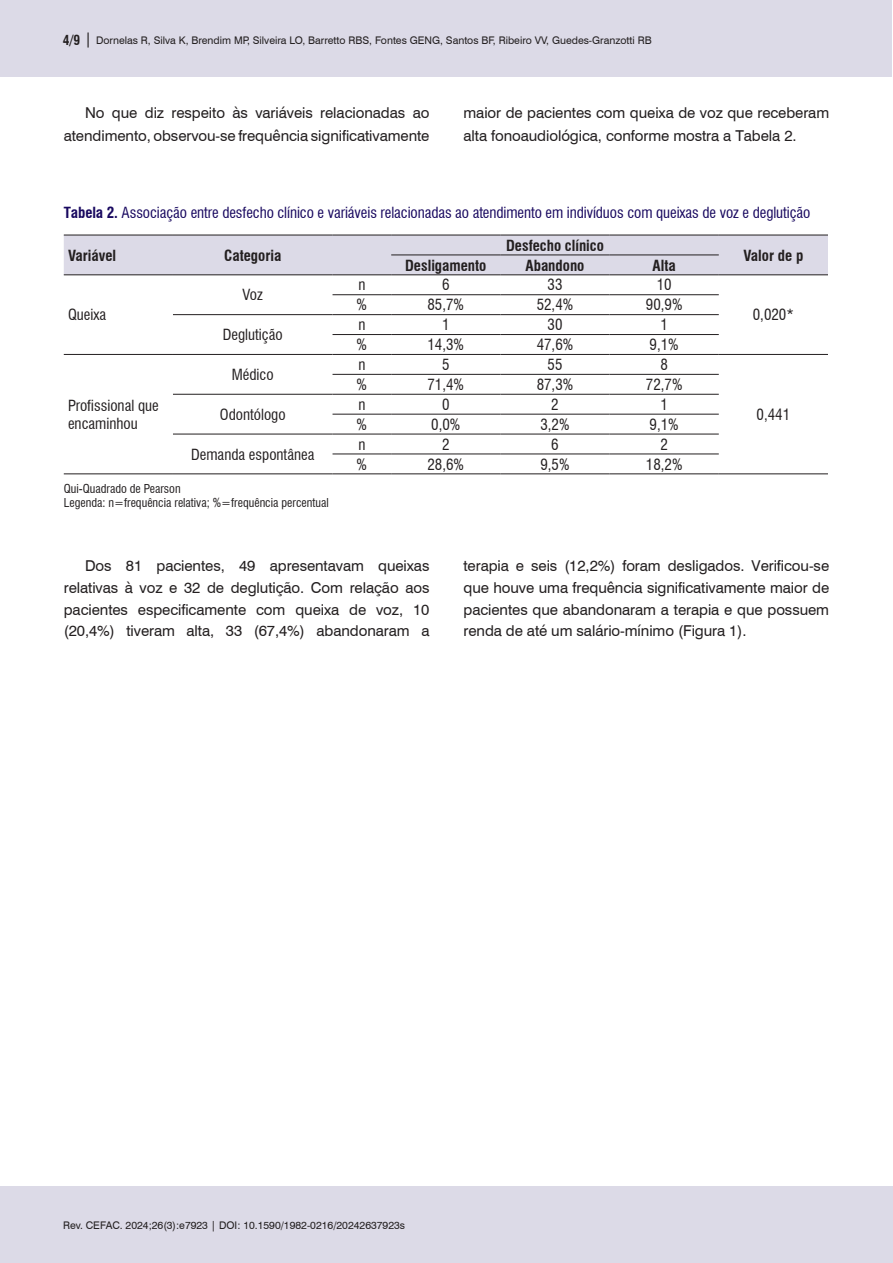
<style>
.page{position:relative;width:893px;height:1263px;background:#fff}
.page>*{position:absolute;margin:0;border:0;box-sizing:border-box;transform-origin:0 0}
.Corpo_do_texto{font:15px/21.8px "Swiss 721 BT";letter-spacing:-.005em;color:#231f20;text-align:justify}
.Texto_tabelas{font:condensed 15px/18px "Swiss 721 BT";color:#231f20}
.Titulo_tabelas_e_gráficos{font:condensed 15px "Swiss 721 BT";letter-spacing:-.005em;color:#18085f}
.Texto_tabelas-2{font:700 condensed 15px "Swiss 721 BT";color:#231f20}
.Legendas{font:condensed 12px "Swiss 721 BT";color:#231f20}
.t1{font:10.5px "Swiss 721 BT";color:#231f20}
.s1{font-weight:700;font-stretch:condensed;font-size:13.5px}
.s2{font-size:15px}
.s3{font-weight:700}
</style>
<div class="page">
<div style="left:0;top:1186px;width:892px;height:77px;background:#dcdae7"></div>
<div style="left:0;top:0;width:892px;height:77px;background:#dcdae7"></div>
<div style="left:64px;top:236px;width:764px;height:38px;background:#dcdae7"></div>
<hr style="left:391px;top:255px;width:109px;height:1px;background:#231f20">
<hr style="left:500px;top:255px;width:110px;height:1px;background:#231f20">
<hr style="left:610px;top:255px;width:109px;height:1px;background:#231f20">
<hr style="left:64px;top:274px;width:109px;height:1px;background:#231f20">
<hr style="left:173px;top:274px;width:160px;height:1px;background:#231f20">
<hr style="left:391px;top:274px;width:109px;height:1px;background:#231f20">
<hr style="left:500px;top:274px;width:110px;height:1px;background:#231f20">
<hr style="left:610px;top:274px;width:109px;height:1px;background:#231f20">
<hr style="left:719px;top:274px;width:109px;height:1px;background:#231f20">
<hr style="left:333px;top:294px;width:58px;height:1px;background:#231f20">
<hr style="left:391px;top:294px;width:109px;height:1px;background:#231f20">
<hr style="left:500px;top:294px;width:110px;height:1px;background:#231f20">
<hr style="left:610px;top:294px;width:109px;height:1px;background:#231f20">
<hr style="left:173px;top:314px;width:160px;height:1px;background:#231f20">
<hr style="left:333px;top:314px;width:58px;height:1px;background:#231f20">
<hr style="left:391px;top:314px;width:109px;height:1px;background:#231f20">
<hr style="left:500px;top:314px;width:110px;height:1px;background:#231f20">
<hr style="left:610px;top:314px;width:109px;height:1px;background:#231f20">
<hr style="left:333px;top:334px;width:58px;height:1px;background:#231f20">
<hr style="left:391px;top:334px;width:109px;height:1px;background:#231f20">
<hr style="left:500px;top:334px;width:110px;height:1px;background:#231f20">
<hr style="left:610px;top:334px;width:109px;height:1px;background:#231f20">
<hr style="left:333px;top:374px;width:58px;height:1px;background:#231f20">
<hr style="left:391px;top:374px;width:109px;height:1px;background:#231f20">
<hr style="left:500px;top:374px;width:110px;height:1px;background:#231f20">
<hr style="left:610px;top:374px;width:109px;height:1px;background:#231f20">
<hr style="left:173px;top:394px;width:160px;height:1px;background:#231f20">
<hr style="left:333px;top:394px;width:58px;height:1px;background:#231f20">
<hr style="left:391px;top:394px;width:109px;height:1px;background:#231f20">
<hr style="left:500px;top:394px;width:110px;height:1px;background:#231f20">
<hr style="left:610px;top:394px;width:109px;height:1px;background:#231f20">
<hr style="left:333px;top:414px;width:58px;height:1px;background:#231f20">
<hr style="left:391px;top:414px;width:109px;height:1px;background:#231f20">
<hr style="left:500px;top:414px;width:110px;height:1px;background:#231f20">
<hr style="left:610px;top:414px;width:109px;height:1px;background:#231f20">
<hr style="left:173px;top:434px;width:160px;height:1px;background:#231f20">
<hr style="left:333px;top:434px;width:58px;height:1px;background:#231f20">
<hr style="left:391px;top:434px;width:109px;height:1px;background:#231f20">
<hr style="left:500px;top:434px;width:110px;height:1px;background:#231f20">
<hr style="left:610px;top:434px;width:109px;height:1px;background:#231f20">
<hr style="left:333px;top:454px;width:58px;height:1px;background:#231f20">
<hr style="left:391px;top:454px;width:109px;height:1px;background:#231f20">
<hr style="left:500px;top:454px;width:110px;height:1px;background:#231f20">
<hr style="left:610px;top:454px;width:109px;height:1px;background:#231f20">
<hr style="left:64px;top:354px;width:109px;height:1px;background:#231f20">
<hr style="left:173px;top:354px;width:160px;height:1px;background:#231f20">
<hr style="left:333px;top:354px;width:58px;height:1px;background:#231f20">
<hr style="left:391px;top:354px;width:109px;height:1px;background:#231f20">
<hr style="left:500px;top:354px;width:110px;height:1px;background:#231f20">
<hr style="left:610px;top:354px;width:109px;height:1px;background:#231f20">
<hr style="left:719px;top:354px;width:109px;height:1px;background:#231f20">
<hr style="left:64px;top:235px;width:109px;height:1px;background:#231f20">
<hr style="left:173px;top:235px;width:160px;height:1px;background:#231f20">
<hr style="left:391px;top:235px;width:109px;height:1px;background:#231f20">
<hr style="left:500px;top:235px;width:110px;height:1px;background:#231f20">
<hr style="left:610px;top:235px;width:109px;height:1px;background:#231f20">
<hr style="left:719px;top:235px;width:109px;height:1px;background:#231f20">
<hr style="left:64px;top:473px;width:109px;height:1px;background:#231f20">
<hr style="left:719px;top:473px;width:109px;height:1px;background:#231f20">
<hr style="left:173px;top:473px;width:160px;height:1px;background:#231f20">
<hr style="left:333px;top:473px;width:58px;height:1px;background:#231f20">
<hr style="left:391px;top:473px;width:109px;height:1px;background:#231f20">
<hr style="left:500px;top:473px;width:110px;height:1px;background:#231f20">
<hr style="left:610px;top:473px;width:109px;height:1px;background:#231f20">
<hr style="left:333px;top:235px;width:58px;height:1px;background:#231f20">
<hr style="left:333px;top:274px;width:58px;height:1px;background:#231f20">
<p class="t1" style="left:63px;top:33px;width:590px"><span class="s1">4/9</span> <span class="s2">|</span> Dornelas R, Silva K, Brendim MP, Silveira LO, Barretto RBS, Fontes GENG, Santos BF, Ribeiro VV, Guedes-Granzotti RB</p>
<p class="Corpo_do_texto" style="left:64px;top:100px;width:367px;line-height:23.4px;text-align:right">No que diz respeito às variáveis relacionadas ao atendimento, observou-se frequência significativamente</p>
<p class="Corpo_do_texto" style="left:463px;top:100px;width:367px;line-height:23.4px">maior de pacientes com queixa de voz que receberam alta fonoaudiológica, conforme mostra a Tabela 2.</p>
<p class="Titulo_tabelas_e_gráficos" style="left:64px;top:203px;width:748px"><span class="s3">Tabela 2.</span> Associação entre desfecho clínico e variáveis relacionadas ao atendimento em indivíduos com queixas de voz e deglutição</p>
<p class="Texto_tabelas-2" style="left:68px;top:246px;width:50px">Variável</p>
<p class="Texto_tabelas-2" style="left:224px;top:246px;width:59px">Categoria</p>
<p class="Texto_tabelas-2" style="left:506px;top:236px;width:99px">Desfecho clínico</p>
<p class="Texto_tabelas-2" style="left:743px;top:246px;width:61px">Valor de p</p>
<p class="Texto_tabelas-2" style="left:405px;top:256px;width:83px">Desligamento</p>
<p class="Texto_tabelas-2" style="left:525px;top:256px;width:60px">Abandono</p>
<p class="Texto_tabelas-2" style="left:653px;top:256px;width:25px">Alta</p>
<p class="Texto_tabelas" style="left:68px;top:306px;width:40px">Queixa</p>
<p class="Texto_tabelas" style="left:68px;top:396px;width:92px">Profissional que encaminhou</p>
<p class="Texto_tabelas" style="left:243px;top:286px;width:22px">Voz</p>
<p class="Texto_tabelas" style="left:223px;top:326px;width:61px">Deglutição</p>
<p class="Texto_tabelas" style="left:232px;top:366px;width:43px">Médico</p>
<p class="Texto_tabelas" style="left:220px;top:405px;width:67px">Odontólogo</p>
<p class="Texto_tabelas" style="left:191px;top:445px;width:125px">Demanda espontânea</p>
<p class="Legendas" style="left:64px;top:481px;width:118px">Qui-Quadrado de Pearson</p>
<p class="Legendas" style="left:64px;top:496px;width:266px">Legenda: n=frequência relativa; %=frequência percentual</p>
<p class="Texto_tabelas" style="left:358px;top:276px;width:9px">n</p>
<p class="Texto_tabelas" style="left:442px;top:276px;width:9px">6</p>
<p class="Texto_tabelas" style="left:547px;top:276px;width:16px">33</p>
<p class="Texto_tabelas" style="left:657px;top:276px;width:16px">10</p>
<p class="Texto_tabelas" style="left:357px;top:296px;width:12px">%</p>
<p class="Texto_tabelas" style="left:427px;top:296px;width:38px">85,7%</p>
<p class="Texto_tabelas" style="left:537px;top:296px;width:38px">52,4%</p>
<p class="Texto_tabelas" style="left:646px;top:296px;width:38px">90,9%</p>
<p class="Texto_tabelas" style="left:358px;top:316px;width:9px">n</p>
<p class="Texto_tabelas" style="left:442px;top:316px;width:9px">1</p>
<p class="Texto_tabelas" style="left:547px;top:316px;width:16px">30</p>
<p class="Texto_tabelas" style="left:660px;top:316px;width:9px">1</p>
<p class="Texto_tabelas" style="left:357px;top:336px;width:12px">%</p>
<p class="Texto_tabelas" style="left:427px;top:336px;width:38px">14,3%</p>
<p class="Texto_tabelas" style="left:537px;top:336px;width:38px">47,6%</p>
<p class="Texto_tabelas" style="left:650px;top:336px;width:31px">9,1%</p>
<p class="Texto_tabelas" style="left:358px;top:356px;width:9px">n</p>
<p class="Texto_tabelas" style="left:442px;top:356px;width:9px">5</p>
<p class="Texto_tabelas" style="left:547px;top:356px;width:16px">55</p>
<p class="Texto_tabelas" style="left:660px;top:356px;width:9px">8</p>
<p class="Texto_tabelas" style="left:357px;top:375px;width:12px">%</p>
<p class="Texto_tabelas" style="left:427px;top:375px;width:38px">71,4%</p>
<p class="Texto_tabelas" style="left:537px;top:375px;width:38px">87,3%</p>
<p class="Texto_tabelas" style="left:646px;top:375px;width:38px">72,7%</p>
<p class="Texto_tabelas" style="left:358px;top:395px;width:9px">n</p>
<p class="Texto_tabelas" style="left:442px;top:395px;width:9px">0</p>
<p class="Texto_tabelas" style="left:551px;top:395px;width:9px">2</p>
<p class="Texto_tabelas" style="left:660px;top:395px;width:9px">1</p>
<p class="Texto_tabelas" style="left:357px;top:415px;width:12px">%</p>
<p class="Texto_tabelas" style="left:431px;top:415px;width:31px">0,0%</p>
<p class="Texto_tabelas" style="left:540px;top:415px;width:31px">3,2%</p>
<p class="Texto_tabelas" style="left:650px;top:415px;width:31px">9,1%</p>
<p class="Texto_tabelas" style="left:358px;top:435px;width:9px">n</p>
<p class="Texto_tabelas" style="left:442px;top:435px;width:9px">2</p>
<p class="Texto_tabelas" style="left:551px;top:435px;width:9px">6</p>
<p class="Texto_tabelas" style="left:660px;top:435px;width:9px">2</p>
<p class="Texto_tabelas" style="left:357px;top:455px;width:12px">%</p>
<p class="Texto_tabelas" style="left:427px;top:455px;width:38px">28,6%</p>
<p class="Texto_tabelas" style="left:540px;top:455px;width:31px">9,5%</p>
<p class="Texto_tabelas" style="left:646px;top:455px;width:38px">18,2%</p>
<p class="Texto_tabelas" style="left:753px;top:306px;width:43px">0,020*</p>
<p class="Texto_tabelas" style="left:757px;top:405px;width:35px">0,441</p>
<p class="Corpo_do_texto" style="left:64px;top:554px;width:367px;text-indent:21px">Dos 81 pacientes, 49 apresentavam queixas relativas à voz e 32 de deglutição. Com relação aos pacientes especificamente com queixa de voz, 10 (20,4%) tiveram alta, 33 (67,4%) abandonaram a</p>
<p class="Corpo_do_texto" style="left:463px;top:554px;width:367px">terapia e seis (12,2%) foram desligados. Verificou-se que houve uma frequência significativamente maior de pacientes que abandonaram a terapia e que possuem renda de até um salário-mínimo (Figura 1).</p>
<p class="t1" style="left:63px;top:1218px;width:344px">Rev. CEFAC. 2024;26(3):e7923 | DOI: 10.1590/1982-0216/20242637923s</p>
</div>
